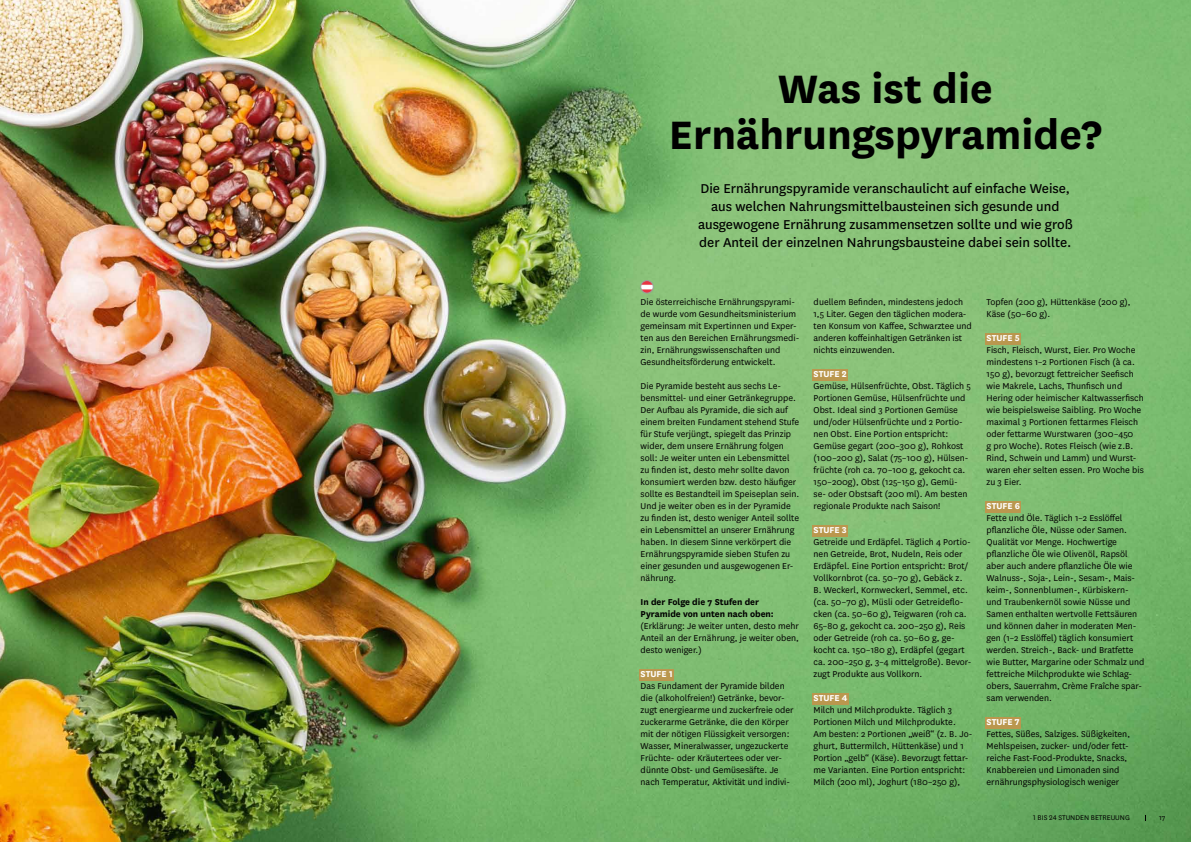
<style>
.page{position:relative;width:1191px;height:842px;background:#fff}
.page>*{position:absolute;margin:0;border:0;box-sizing:border-box;transform-origin:0 0}
.t1{font:700 46.3px/45.9px "National";color:#000;text-align:center}
.t2{font:15px/18px "National";color:#000;text-align:center}
.t3{font:10px/12px "National";color:#000}
.t4{font:700 10px/12px "National";color:#000}
.t5{font:700 10px "National";color:#fff}
.t6{font:8px "National";color:#000}
</style>
<div class="page">
<img style="left:0;top:0;width:1191px;height:842px">
<div style="left:639px;top:669px;width:35px;height:11px;background:#ba974e"></div>
<svg style="left:641px;top:281px;width:12px;height:12px"></svg>
<div style="left:640px;top:280px;width:13px;height:13px;border:1px solid #9d9d9c;border-radius:50%"></div>
<div style="left:812px;top:369px;width:36px;height:11px;background:#ba974e"></div>
<div style="left:812px;top:525px;width:36px;height:11px;background:#ba974e"></div>
<div style="left:812px;top:693px;width:36px;height:11px;background:#ba974e"></div>
<div style="left:985px;top:333px;width:36px;height:11px;background:#ba974e"></div>
<div style="left:985px;top:501px;width:36px;height:11px;background:#ba974e"></div>
<div style="left:985px;top:717px;width:35px;height:11px;background:#ba974e"></div>
<h1 class="t1" style="left:669px;top:62px;width:434px">Was ist die<br>Ernährungspyramide?</h1>
<p class="t2" style="left:698px;top:179px;width:376px">Die Ernährungspyramide veranschaulicht auf einfache Weise, aus welchen Nahrungsmittelbausteinen sich gesunde und ausgewogene Ernährung zusammensetzen sollte und wie groß der Anteil der einzelnen Nahrungsbausteine dabei sein sollte.</p>
<p class="t3" style="left:640px;top:296px;width:160px">Die österreichische Ernährungspyrami&shy;de wurde vom Gesundheitsministerium gemeinsam mit Expertinnen und Exper&shy;ten aus den Bereichen Ernährungsmedi&shy;zin, Ernährungswissenschaften und Gesundheitsförderung entwickelt.</p>
<p class="t3" style="left:640px;top:380px;width:160px">Die Pyramide besteht aus sechs Le&shy;bensmittel- und einer Getränkegruppe.<br>Der Aufbau als Pyramide, die sich auf einem breiten Fundament stehend Stufe für Stufe verjüngt, spiegelt das Prinzip wider, dem unsere Ernährung folgen soll: Je weiter unten ein Lebensmittel zu finden ist, desto mehr sollte davon konsumiert werden bzw. desto häufiger sollte es Bestandteil im Speiseplan sein.<br>Und je weiter oben es in der Pyramide zu finden ist, desto weniger Anteil sollte ein Lebensmittel an unserer Ernährung haben. In diesem Sinne verkörpert die Ernährungspyramide sieben Stufen zu einer gesunden und ausgewogenen Er&shy;nährung.</p>
<p class="t4" style="left:640px;top:595px;width:135px">In der Folge die 7 Stufen der<br>Pyramide von unten nach oben:</p>
<p class="t3" style="left:640px;top:620px;width:160px;text-align:justify">(Erklärung: Je weiter unten, desto mehr Anteil an der Ernährung, je weiter oben, desto weniger.)</p>
<p class="t5" style="left:640px;top:667px;width:34px">STUFE 1</p>
<p class="t3" style="left:640px;top:680px;width:155px">Das Fundament der Pyramide bilden die (alkoholfreien!) Getränke, bevor&shy;zugt energiearme und zuckerfreie oder zuckerarme Getränke, die den Körper mit der nötigen Flüssigkeit versorgen:<br>Wasser, Mineralwasser, ungezuckerte Früchte- oder Kräutertees oder ver&shy;dünnte Obst- und Gemüsesäfte. Je nach Temperatur, Aktivität und indivi-</p>
<p class="t3" style="left:813px;top:296px;width:160px">duellem Befinden, mindestens jedoch 1,5 Liter. Gegen den täglichen modera&shy;ten Konsum von Kaffee, Schwarztee und anderen koffeinhaltigen Getränken ist nichts einzuwenden.</p>
<p class="t5" style="left:813px;top:367px;width:35px">STUFE 2</p>
<p class="t3" style="left:813px;top:380px;width:159px">Gemüse, Hülsenfrüchte, Obst. Täglich 5<br>Portionen Gemüse, Hülsenfrüchte und Obst. Ideal sind 3 Portionen Gemüse und/oder Hülsenfrüchte und 2 Portio&shy;nen Obst. Eine Portion entspricht:<br>Gemüse gegart (200–300 g), Rohkost (100–200 g), Salat (75–100 g), Hülsen&shy;früchte (roh ca. 70–100 g, gekocht ca.<br>150–200g), Obst (125–150 g), Gemü&shy;se- oder Obstsaft (200 ml). Am besten regionale Produkte nach Saison!</p>
<p class="t5" style="left:813px;top:523px;width:35px">STUFE 3</p>
<p class="t3" style="left:813px;top:536px;width:159px">Getreide und Erdäpfel. Täglich 4 Portio&shy;nen Getreide, Brot, Nudeln, Reis oder Erdäpfel. Eine Portion entspricht: Brot/ Vollkornbrot (ca. 50–70 g), Gebäck z.<br>B. Weckerl, Kornweckerl, Semmel, etc. (ca. 50–70 g), Müsli oder Getreideflo&shy;cken (ca. 50–60 g), Teigwaren (roh ca.<br>65–80 g, gekocht ca. 200–250 g), Reis oder Getreide (roh ca. 50–60 g, ge&shy;kocht ca. 150–180 g), Erdäpfel (gegart ca. 200–250 g, 3–4 mittelgroße). Bevor&shy;zugt Produkte aus Vollkorn.</p>
<p class="t5" style="left:813px;top:691px;width:36px">STUFE 4</p>
<p class="t3" style="left:813px;top:704px;width:160px">Milch und Milchprodukte. Täglich 3<br>Portionen Milch und Milchprodukte.<br>Am besten: 2 Portionen „weiß“ (z. B. Jo&shy;ghurt, Buttermilch, Hüttenkäse) und 1<br>Portion „gelb“ (Käse). Bevorzugt fettar&shy;me Varianten. Eine Portion entspricht:<br>Milch (200 ml), Joghurt (180–250 g),</p>
<p class="t3" style="left:986px;top:296px;width:146px">Topfen (200 g), Hüttenkäse (200 g),<br>Käse (50–60 g).</p>
<p class="t5" style="left:986px;top:331px;width:35px">STUFE 5</p>
<p class="t3" style="left:986px;top:344px;width:159px">Fisch, Fleisch, Wurst, Eier. Pro Woche mindestens 1–2 Portionen Fisch (à ca.<br>150 g), bevorzugt fettreicher Seefisch wie Makrele, Lachs, Thunfisch und Hering oder heimischer Kaltwasserfisch wie beispielsweise Saibling. Pro Woche maximal 3 Portionen fettarmes Fleisch oder fettarme Wurstwaren (300–450<br>g pro Woche). Rotes Fleisch (wie z.B.<br>Rind, Schwein und Lamm) und Wurst&shy;waren eher selten essen. Pro Woche bis zu 3 Eier.</p>
<p class="t5" style="left:986px;top:499px;width:35px">STUFE 6</p>
<p class="t3" style="left:986px;top:512px;width:159px">Fette und Öle. Täglich 1–2 Esslöffel pflanzliche Öle, Nüsse oder Samen.<br>Qualität vor Menge. Hochwertige pflanzliche Öle wie Olivenöl, Rapsöl aber auch andere pflanzliche Öle wie Walnuss-, Soja-, Lein-, Sesam-, Mais&shy;keim-, Sonnenblumen-, Kürbiskern&shy;und Traubenkernöl sowie Nüsse und Samen enthalten wertvolle Fettsäuren und können daher in moderaten Men&shy;gen (1–2 Esslöffel) täglich konsumiert werden. Streich-, Back- und Bratfette wie Butter, Margarine oder Schmalz und fettreiche Milchprodukte wie Schlag&shy;obers, Sauerrahm, Crème Fraîche spar&shy;sam verwenden.</p>
<p class="t5" style="left:986px;top:715px;width:35px">STUFE 7</p>
<p class="t3" style="left:986px;top:728px;width:145px">Fettes, Süßes, Salziges. Süßigkeiten, Mehlspeisen, zucker- und/oder fett&shy;reiche Fast-Food-Produkte, Snacks, Knabbereien und Limonaden sind ernährungsphysiologisch weniger</p>
<p class="t6" style="left:1033px;top:813px;width:98px">1 BIS 24 STUNDEN BETREUUNG</p>
<p class="t6" style="left:1159px;top:813px;width:8px">17</p>
</div>
